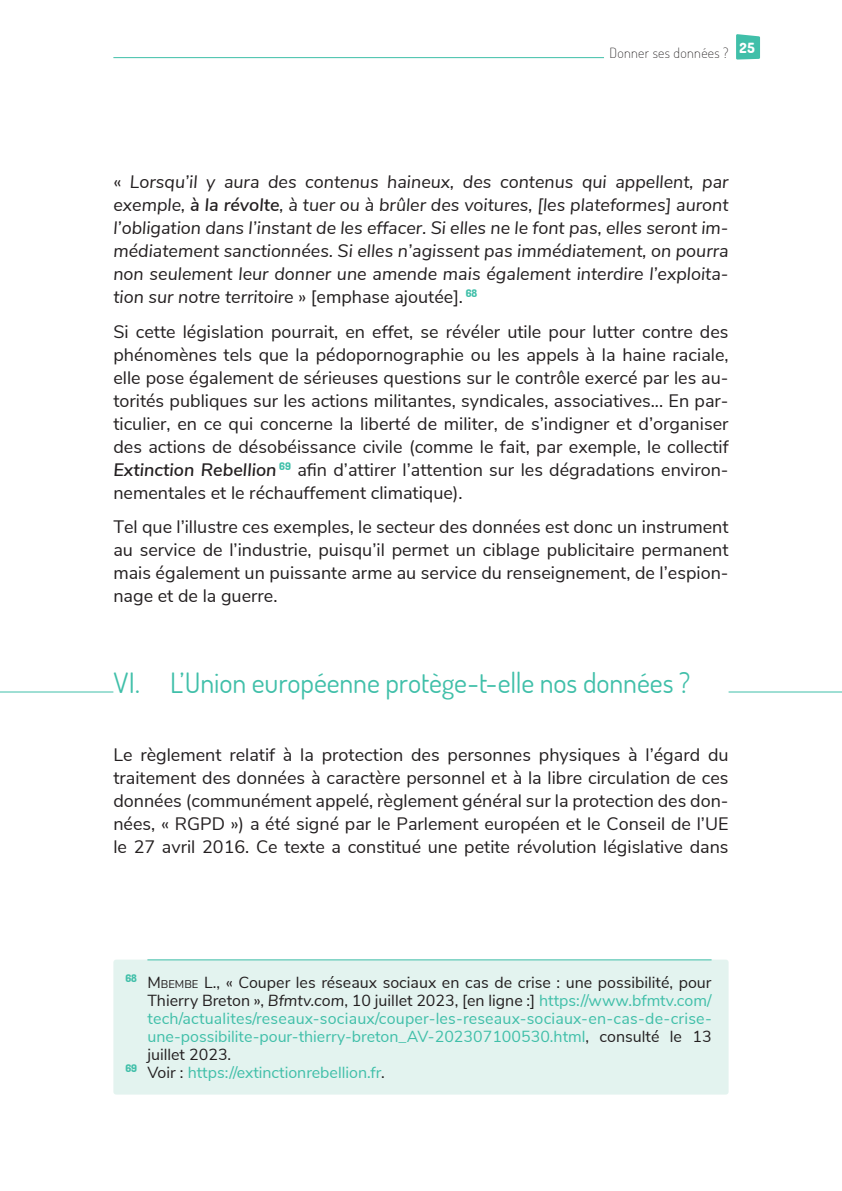
<style>
.page{position:relative;width:842px;height:1191px;background:#fff}
.page>*{position:absolute;margin:0;border:0;box-sizing:border-box;transform-origin:0 0}
.t1{font:28px "Dosis";letter-spacing:-.005em;color:#40bfa9}
.t2{font:18px/23px "Nunito Sans";color:#231f20;text-align:justify}
.t3{font:italic 18px/23px "Nunito Sans";color:#231f20;text-align:justify}
.t4{font:16px "Nunito Sans";color:#40bfa9}
.t5{font:16px "Nunito Sans";color:#231f20}
.t6{font:200 14px "Dosis";letter-spacing:.025em;color:#231f20}
.s1{font-style:normal}
.s2{font-weight:600}
.s3{font-weight:600;font-style:italic}
.s4{font-style:inherit}
.s5{font-size:11.2px}
.s6{font-style:italic}
.s7{color:#40bfa9}
.s8{color:#231f20}
</style>
<div class="page">
<hr style="left:113px;top:57px;width:616px;height:1px;background:#40bfa9">
<div style="left:604px;top:52px;width:130px;height:10px;background:#fff"></div>
<svg style="left:736px;top:34px;width:24px;height:26px"></svg>
<div style="left:113px;top:959px;width:616px;height:135px;background:#e3f3ef;border-radius:3px"></div>
<hr style="left:0;top:691px;width:842px;height:1px;background:#40bfa9">
<div style="left:113px;top:687px;width:616px;height:8px;background:#fff"></div>
<hr style="left:147px;top:959px;width:564px;height:1px;background:#40bfa9">
<p class="t6" style="left:609px;top:44px;width:147px">Donner ses données ? <sup>25</sup></p>
<p class="t3" style="left:113px;top:170px;width:617px"><span class="s1">«</span> Lorsqu’il y aura des contenus haineux, des contenus qui appellent, par exemple, <span class="s2">à la révolte</span>, à tuer ou à brûler des voitures, [les plateformes] auront l’obligation dans l’instant de les effacer. Si elles ne le font pas, elles seront im&shy;médiatement sanctionnées. Si elles n’agissent pas immédiatement, on pourra non seulement leur donner une amende mais également interdire l’exploita&shy;tion sur notre territoire <span class="s1">» [emphase ajoutée].</span> <sup>68</sup></p>
<p class="t2" style="left:113px;top:319px;width:617px">Si cette législation pourrait, en effet, se révéler utile pour lutter contre des phénomènes tels que la pédopornographie ou les appels à la haine raciale, elle pose également de sérieuses questions sur le contrôle exercé par les au&shy;torités publiques sur les actions militantes, syndicales, associatives... En par&shy;ticulier, en ce qui concerne la liberté de militer, de s’indigner et d’organiser des actions de désobéissance civile (comme le fait, par exemple, le collectif <span class="s3">Extinction Rebellion</span> <sup>69</sup> afin d’attirer l’attention sur les dégradations environ&shy;nementales et le réchauffement climatique).</p>
<p class="t2" style="left:113px;top:514px;width:617px">Tel que l’illustre ces exemples, le secteur des données est donc un instrument au service de l’industrie, puisqu’il permet un ciblage publicitaire permanent mais également un puissante arme au service du renseignement, de l’espion&shy;nage et de la guerre.</p>
<h1 class="t1" style="left:113px;top:664px;width:578px">VI. L’Union européenne protège-t-elle nos données ?</h1>
<p class="t2" style="left:113px;top:742px;width:617px">Le règlement relatif à la protection des personnes physiques à l’égard du traitement des données à caractère personnel et à la libre circulation de ces données (communément appelé, règlement général sur la protection des don&shy;nées, « RGPD ») a été signé par le Parlement européen et le Conseil de l’UE le 27 avril 2016. Ce texte a constitué une petite révolution législative dans</p>
<p class="t5" style="left:125px;top:970px;width:588px"><sup>68</sup> <span class="s4">M</span><span class="s5">BEMB E</span> L., « Couper les réseaux sociaux en cas de crise : une possibilité, pour</p>
<p class="t5" style="left:147px;top:988px;width:566px">Thierry Breton », <span class="s6">Bfmtv.com</span>, 10 juillet 2023, [en ligne :] <span class="s7">https://www.bfmtv.com/</span></p>
<p class="t4" style="left:147px;top:1006px;width:566px">tech/actualites/reseaux-sociaux/couper-les-reseaux-sociaux-en-cas-de-crise-</p>
<p class="t4" style="left:147px;top:1024px;width:566px">une-possibilite-pour-thierry-breton_AV-202307100530.html<span class="s8">, consulté le 13</span></p>
<p class="t5" style="left:147px;top:1042px;width:85px">juillet 2023.</p>
<p class="t4" style="left:125px;top:1060px;width:261px"><sup>69</sup> <span class="s8">Voir :</span> https://extinctionrebellion.fr<span class="s8">.</span></p>
</div>
